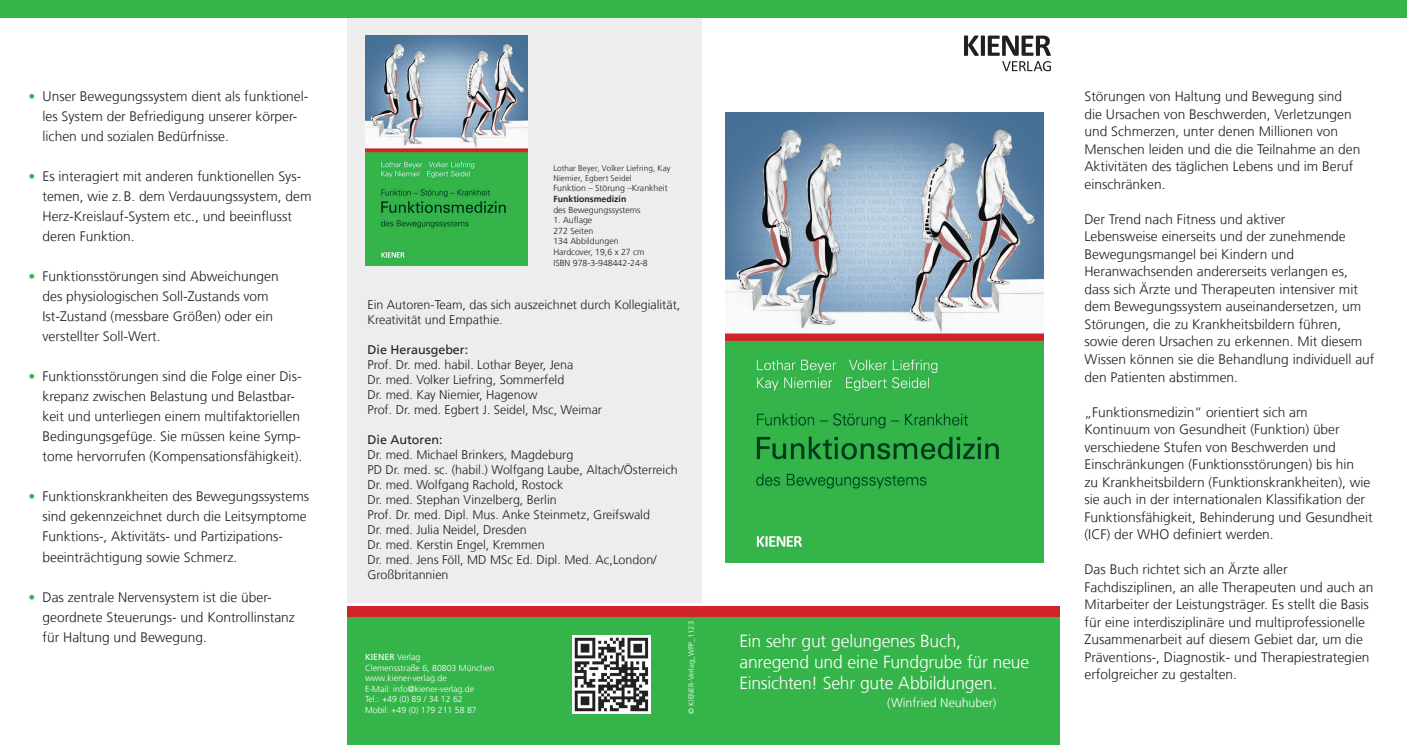
<style>
.page{position:relative;width:1407px;height:745px;background:#fff}
.page>*{position:absolute;margin:0;border:0;box-sizing:border-box;transform-origin:0 0}
.t1{font:300 17.5px/21.2px "Frutiger";letter-spacing:-.01em;color:#fff}
.t2{font:300 13.75px/17.5px "Frutiger";color:#231f20}
.t3{font:300 12.5px/15px "Frutiger";color:#231f20}
.t4{font:12.5px "Frutiger";color:#231f20}
.t5{font:300 12.5px "Frutiger";color:#fff}
.t6{font:300 8.75px/10.6px "Frutiger";color:#fff}
.t7{font:300 8.75px/10.6px "Frutiger";color:#231f20}
.t8{font:700 8.75px "Frutiger";color:#231f20}
.t9{font:300 8.12px/9.8px "Frutiger";letter-spacing:.015em;color:#231f20}
.t10{font:300 7.5px "Frutiger LT Std";color:#fff}
.s1{color:#35b44a}
.s2{font-weight:400}
</style>
<div class="page">
<div style="left:347px;top:18px;width:355px;height:584px;background:#ecedec"></div>
<div style="left:0;top:0;width:1407px;height:18px;background:#35b44a"></div>
<svg style="left:964px;top:35px;width:87px;height:36px"></svg>
<div style="left:347px;top:617px;width:712px;height:127px;background:#35b44a"></div>
<div style="left:347px;top:606px;width:712px;height:11px;background:#d1232a"></div>
<img style="left:725px;top:113px;width:318px;height:449px">
<img style="left:365px;top:35px;width:163px;height:230px">
<img style="left:572px;top:635px;width:78px;height:78px">
<p class="t2" style="left:43px;top:86px;width:267px;line-height:20px;text-indent:-14px"><span class="s1">•</span> Unser Bewegungssystem dient als funktionel&shy;les System der Befriedigung unserer körper&shy;lichen und sozialen Bedürfnisse.</p>
<p class="t2" style="left:43px;top:166px;width:270px;line-height:20px;text-indent:-14px"><span class="s1">•</span> Es interagiert mit anderen funktionellen Sys&shy;temen, wie z.B. dem Verdauungssystem, dem Herz-Kreislauf-System etc., und beeinflusst deren Funktion.</p>
<p class="t2" style="left:43px;top:266px;width:238px;line-height:20px;text-indent:-14px"><span class="s1">•</span> Funktionsstörungen sind Abweichungen des physiologischen Soll-Zustands vom Ist-Zustand (messbare Größen) oder ein verstellter Soll-Wert.</p>
<p class="t2" style="left:43px;top:366px;width:261px;line-height:20px;text-indent:-14px"><span class="s1">•</span> Funktionsstörungen sind die Folge einer Dis&shy;krepanz zwischen Belastung und Belastbar&shy;keit und unterliegen einem multifaktoriellen Bedingungsgefüge. Sie müssen keine Symp&shy;tome hervorrufen (Kompensationsfähigkeit).</p>
<p class="t2" style="left:43px;top:486px;width:268px;line-height:20px;text-indent:-14px"><span class="s1">•</span> Funktionskrankheiten des Bewegungssystems sind gekennzeichnet durch die Leitsymptome Funktions-, Aktivitäts- und Partizipations&shy;beeinträchtigung sowie Schmerz.</p>
<p class="t2" style="left:43px;top:586px;width:254px;line-height:20px;text-indent:-14px"><span class="s1">•</span> Das zentrale Nervensystem ist die über&shy;geordnete Steuerungs- und Kontrollinstanz für Haltung und Bewegung.</p>
<p class="t9" style="left:553px;top:163px;width:119px">Lothar Beyer, Volker Liefring, Kay<br>Niemier, Egbert Seidel</p>
<p class="t7" style="left:553px;top:183px;width:116px">Funktion – Störung –Krankheit</p>
<p class="t8" style="left:553px;top:193px;width:74px">Funktionsmedizin</p>
<p class="t7" style="left:553px;top:204px;width:89px">des Bewegungssystems</p>
<p class="t7" style="left:553px;top:215px;width:96px">1. Auflage<br>272 Seiten<br>134 Abbildungen<br>Hardcover, 19,6 x 27 cm<br>ISBN 978-3-948442-24-8</p>
<p class="t3" style="left:367px;top:297px;width:314px">Ein Autoren-Team, das sich auszeichnet durch Kollegialität,<br>Kreativität und Empathie.</p>
<p class="t4" style="left:367px;top:342px;width:102px">Die Herausgeber:</p>
<p class="t3" style="left:367px;top:357px;width:236px">Prof. Dr. med. habil. Lothar Beyer, Jena<br>Dr. med. Volker Liefring, Sommerfeld<br>Dr. med. Kay Niemier, Hagenow<br>Prof. Dr. med. Egbert J. Seidel, Msc, Weimar</p>
<p class="t4" style="left:367px;top:432px;width:77px">Die Autoren:</p>
<p class="t3" style="left:367px;top:447px;width:312px">Dr. med. Michael Brinkers, Magdeburg<br>PD Dr. med. sc. (habil.) Wolfgang Laube, Altach/Österreich Dr. med. Wolfgang Rachold, Rostock<br>Dr. med. Stephan Vinzelberg, Berlin<br>Prof. Dr. med. Dipl. Mus. Anke Steinmetz, Greifswald<br>Dr. med. Julia Neidel, Dresden<br>Dr. med. Kerstin Engel, Kremmen<br>Dr. med. Jens Föll, MD MSc Ed. Dipl. Med. Ac,London/ Großbritannien</p>
<p class="t6" style="left:365px;top:651px;width:131px"><span class="s2">KIENER</span> Verlag<br>Clemensstraße 6, 80803 München www.kiener-verlag.de<br>E-Mail: info@kiener-verlag.de<br>Tel.: +49 (0) 89 / 34 12 62<br>Mobil: +49 (0) 179 211 58 87</p>
<p class="t10" style="left:687px;top:713px;width:94px;rotate:-90deg">© KIENER-Verlag_WPP_1123</p>
<p class="t1" style="left:739px;top:629px;width:291px">Ein sehr gut gelungenes Buch, anregend und eine Fundgrube für neue<br>Einsichten! Sehr gute Abbildungen.</p>
<p class="t5" style="left:887px;top:695px;width:111px">(Winfried Neuhuber)</p>
<p class="t2" style="left:1084px;top:87px;width:277px">Störungen von Haltung und Bewegung sind die Ursachen von Beschwerden, Verletzungen und Schmerzen, unter denen Millionen von Menschen leiden und die die Teilnahme an den Aktivitäten des täglichen Lebens und im Beruf einschränken.</p>
<p class="t2" style="left:1084px;top:210px;width:291px">Der Trend nach Fitness und aktiver<br>Lebensweise einerseits und der zunehmende Bewegungsmangel bei Kindern und Heranwachsenden andererseits verlangen es, dass sich Ärzte und Therapeuten intensiver mit dem Bewegungssystem auseinandersetzen, um Störungen, die zu Krankheitsbildern führen, sowie deren Ursachen zu erkennen. Mit diesem Wissen können sie die Behandlung individuell auf den Patienten abstimmen.</p>
<p class="t2" style="left:1084px;top:403px;width:290px">„Funktionsmedizin“ orientiert sich am Kontinuum von Gesundheit (Funktion) über verschiedene Stufen von Beschwerden und Einschränkungen (Funktionsstörungen) bis hin<br>zu Krankheitsbildern (Funktionskrankheiten), wie sie auch in der internationalen Klassifikation der Funktionsfähigkeit, Behinderung und Gesundheit (ICF) der WHO definiert werden.</p>
<p class="t2" style="left:1084px;top:560px;width:290px">Das Buch richtet sich an Ärzte aller Fachdisziplinen, an alle Therapeuten und auch an Mitarbeiter der Leistungsträger. Es stellt die Basis für eine interdisziplinäre und multiprofessionelle Zusammenarbeit auf diesem Gebiet dar, um die Präventions-, Diagnostik- und Therapiestrategien erfolgreicher zu gestalten.</p>
</div>
